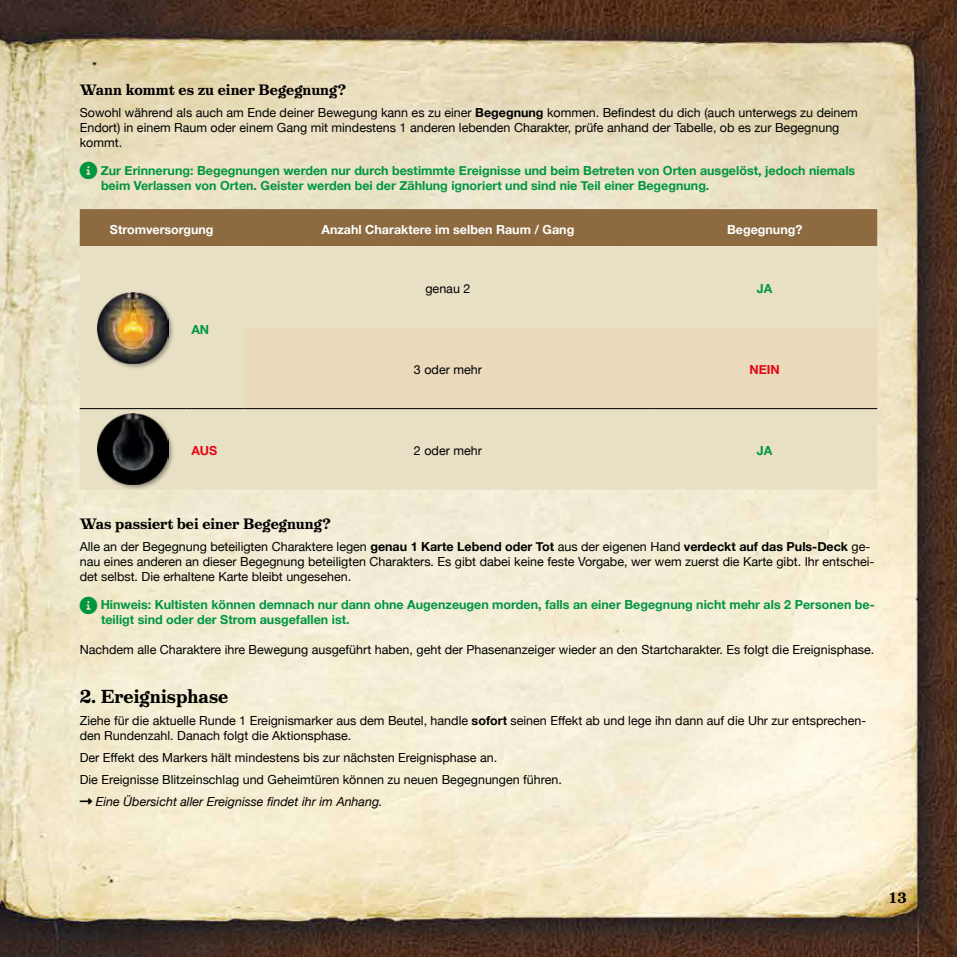
<style>
.page{position:relative;width:957px;height:957px;background:#fff}
.page>*{position:absolute;margin:0;border:0;box-sizing:border-box;transform-origin:0 0}
.t1{font:700 18.75px "Victorian Orchid";color:#000}
.t2{font:700 15px "Victorian Orchid";color:#000}
.t3{font:12.5px/15px "Helvetica Neue";color:#000}
.t4{font:700 12.5px/15px "Helvetica Neue";color:#009640}
.t5{font:700 12.5px "Helvetica Neue";color:#fff}
.t6{font:italic 12.5px "Helvetica Neue";color:#000}
.t7{font:700 12.5px "Helvetica Neue";color:#e30613}
.s1{font-weight:700}
</style>
<div class="page">
<img style="left:0;top:0;width:957px;height:957px">
<div style="left:80px;top:209px;width:797px;height:37px;background:#8d6a3f"></div>
<div style="left:80px;top:246px;width:797px;height:243px;background:#e7e0c5"></div>
<div style="left:244px;top:328px;width:633px;height:80px;background:#ead9bb"></div>
<hr style="left:80px;top:408px;width:106px;height:1px;background:#000">
<hr style="left:186px;top:408px;width:58px;height:1px;background:#000">
<hr style="left:244px;top:408px;width:408px;height:1px;background:#000">
<hr style="left:652px;top:408px;width:225px;height:1px;background:#000">
<div style="left:97px;top:291px;width:78px;height:78px;background:#000;opacity:.33"></div>
<img style="left:98px;top:292px;width:70px;height:71px">
<div style="left:97px;top:413px;width:78px;height:78px;background:#000;opacity:.33"></div>
<img style="left:98px;top:413px;width:70px;height:71px">
<svg style="left:80px;top:162px;width:17px;height:18px"></svg>
<svg style="left:80px;top:596px;width:17px;height:18px"></svg>
<svg style="left:80px;top:798px;width:12px;height:6px"></svg>
<p class="t2" style="left:80px;top:81px;width:268px">Wann kommt es zu einer Begegnung?</p>
<p class="t3" style="left:80px;top:105px;width:779px">Sowohl während als auch am Ende deiner Bewegung kann es zu einer <span class="s1">Begegnung</span> kommen. Befindest du dich (auch unterwegs zu deinem<br>Endort) in einem Raum oder einem Gang mit mindestens 1 anderen lebenden Charakter, prüfe anhand der Tabelle, ob es zur Begegnung kommt.</p>
<p class="t4" style="left:101px;top:163px;width:756px">Zur Erinnerung: Begegnungen werden nur durch bestimmte Ereignisse und beim Betreten von Orten ausgelöst, jedoch niemals beim Verlassen von Orten. Geister werden bei der Zählung ignoriert und sind nie Teil einer Begegnung.</p>
<p class="t5" style="left:110px;top:222px;width:105px">Stromversorgung</p>
<p class="t5" style="left:321px;top:222px;width:254px">Anzahl Charaktere im selben Raum / Gang</p>
<p class="t5" style="left:727px;top:222px;width:77px">Begegnung?</p>
<p class="t4" style="left:191px;top:322px;width:19px">AN</p>
<p class="t3" style="left:425px;top:281px;width:46px">genau 2</p>
<p class="t4" style="left:757px;top:281px;width:17px">JA</p>
<p class="t3" style="left:414px;top:362px;width:69px">3 oder mehr</p>
<p class="t7" style="left:749px;top:363px;width:32px">NEIN</p>
<p class="t7" style="left:191px;top:444px;width:27px">AUS</p>
<p class="t3" style="left:414px;top:443px;width:69px">2 oder mehr</p>
<p class="t4" style="left:757px;top:443px;width:17px">JA</p>
<p class="t2" style="left:80px;top:515px;width:252px">Was passiert bei einer Begegnung?</p>
<p class="t3" style="left:80px;top:539px;width:796px">Alle an der Begegnung beteiligten Charaktere legen <span class="s1">genau 1 Karte Lebend oder Tot</span> aus der eigenen Hand <span class="s1">verdeckt auf das Puls-Deck</span> ge&shy;nau eines anderen an dieser Begegnung beteiligten Charakters. Es gibt dabei keine feste Vorgabe, wer wem zuerst die Karte gibt. Ihr entschei&shy;det selbst. Die erhaltene Karte bleibt ungesehen.</p>
<p class="t4" style="left:101px;top:597px;width:775px">Hinweis: Kultisten können demnach nur dann ohne Augenzeugen morden, falls an einer Begegnung nicht mehr als 2 Personen be&shy;teiligt sind oder der Strom ausgefallen ist.</p>
<p class="t3" style="left:80px;top:642px;width:796px">Nachdem alle Charaktere ihre Bewegung ausgeführt haben, geht der Phasenanzeiger wieder an den Startcharakter. Es folgt die Ereignisphase.</p>
<h1 class="t1" style="left:80px;top:685px;width:150px">2. Ereignisphase</h1>
<p class="t3" style="left:80px;top:713px;width:788px">Ziehe für die aktuelle Runde 1 Ereignismarker aus dem Beutel, handle <span class="s1">sofort</span> seinen Effekt ab und lege ihn dann auf die Uhr zur entsprechen&shy;den Rundenzahl. Danach folgt die Aktionsphase.</p>
<p class="t3" style="left:80px;top:747px;width:484px;line-height:22.1px">Der Effekt des Markers hält mindestens bis zur nächsten Ereignisphase an.<br>Die Ereignisse Blitzeinschlag und Geheimtüren können zu neuen Begegnungen führen.</p>
<p class="t6" style="left:96px;top:792px;width:288px">Eine Übersicht aller Ereignisse findet ihr im Anhang.</p>
<p class="t2" style="left:888px;top:889px;width:20px">13</p>
</div>
